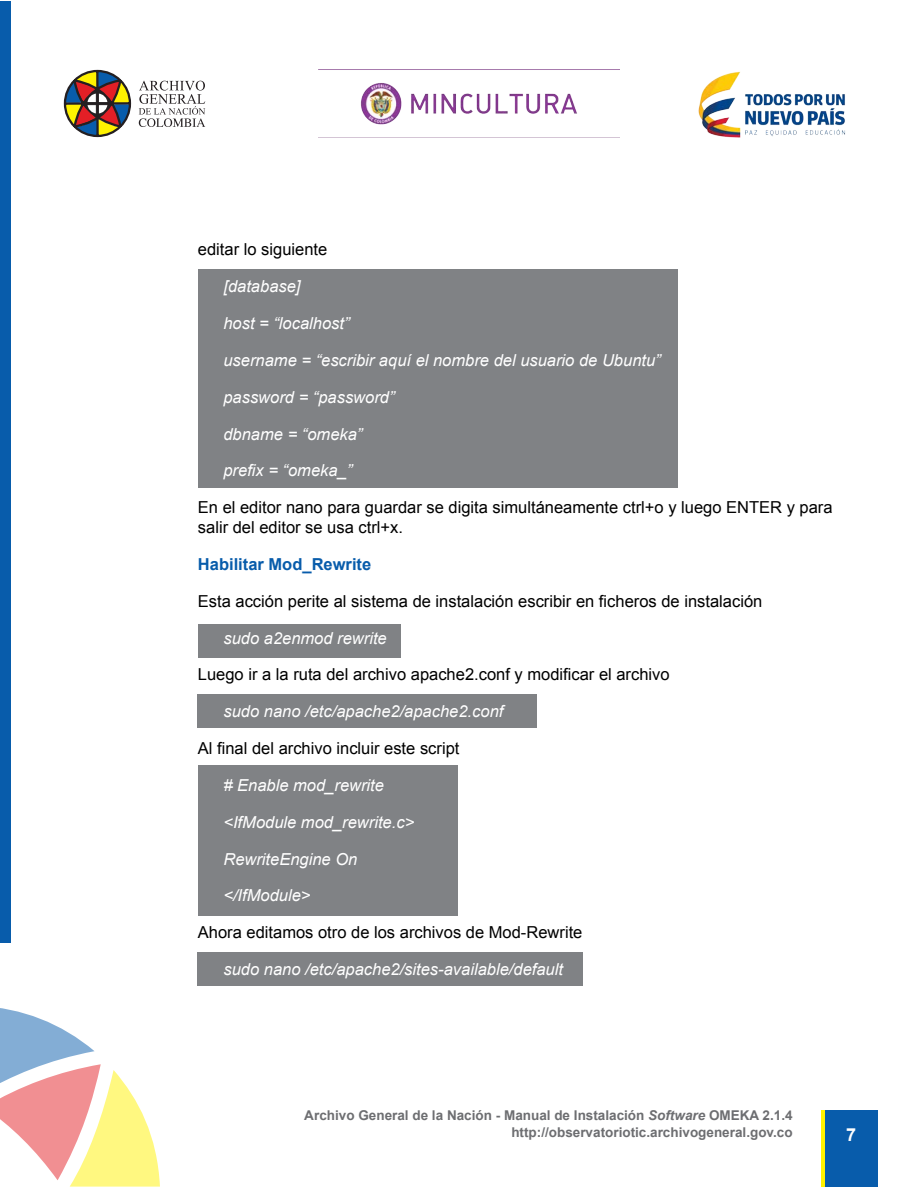
<style>
.page{position:relative;width:915px;height:1187px;background:#fff}
.page>*{position:absolute;margin:0;border:0;box-sizing:border-box;transform-origin:0 0}
.t1{font:700 18px "Arial";color:#fff}
.t2{font:16.5px/19.8px "Arial";color:#000}
.t3{font:italic 16.5px "Arial";color:#fff}
.t4{font:700 16.5px "Arial";color:#085cab}
.t5{font:700 13.5px "Arial";color:#6d6e71}
.s1{font-style:italic}
</style>
<div class="page">
<svg style="left:63px;top:69px;width:69px;height:69px"></svg>
<svg style="left:87px;top:93px;width:20px;height:21px"></svg>
<hr style="left:96px;top:91px;width:2px;height:25px;background:#241f21">
<div style="left:85px;top:102px;width:25px;height:3px;background:#241f21;border:1px solid #241f21"></div>
<svg style="left:139px;top:81px;width:66px;height:46px"></svg>
<img style="left:698px;top:71px;width:147px;height:67px">
<img style="left:360px;top:83px;width:217px;height:42px">
<div style="left:821px;top:1110px;width:14px;height:76px;background:#fff200"></div>
<div style="left:824px;top:1110px;width:52px;height:76px;background:#085cab"></div>
<svg style="left:0;top:1008px;width:160px;height:178px"></svg>
<div style="left:0;top:1px;width:11px;height:942px;background:#085cab"></div>
<div style="left:198px;top:624px;width:202px;height:33px;background:#808285"></div>
<div style="left:198px;top:694px;width:338px;height:34px;background:#808285"></div>
<div style="left:198px;top:952px;width:385px;height:34px;background:#808285"></div>
<div style="left:198px;top:765px;width:259px;height:150px;background:#808285"></div>
<div style="left:198px;top:269px;width:479px;height:219px;background:#808285"></div>
<p class="t2" style="left:198px;top:240px;width:131px">editar lo siguiente</p>
<p class="t3" style="left:223px;top:277px;width:79px">[database]</p>
<p class="t3" style="left:223px;top:314px;width:128px">host = “localhost”</p>
<p class="t3" style="left:223px;top:351px;width:438px">username = “escribir aquí el nombre del usuario de Ubuntu”</p>
<p class="t3" style="left:223px;top:388px;width:173px">password = “password”</p>
<p class="t3" style="left:223px;top:424px;width:140px">dbname = “omeka”</p>
<p class="t3" style="left:223px;top:461px;width:130px">prefix = “omeka_”</p>
<p class="t2" style="left:198px;top:497px;width:636px">En el editor nano para guardar se digita simultáneamente ctrl+o y luego ENTER y para salir del editor se usa ctrl+x.</p>
<p class="t4" style="left:198px;top:555px;width:175px">Habilitar Mod_Rewrite</p>
<p class="t2" style="left:198px;top:591px;width:565px">Esta acción perite al sistema de instalación escribir en ficheros de instalación</p>
<p class="t3" style="left:223px;top:628px;width:165px">sudo a2enmod rewrite</p>
<p class="t2" style="left:198px;top:664px;width:473px">Luego ir a la ruta del archivo apache2.conf y modificar el archivo</p>
<p class="t3" style="left:223px;top:702px;width:281px">sudo nano /etc/apache2/apache2.conf</p>
<p class="t2" style="left:198px;top:738px;width:263px">Al final del archivo incluir este script</p>
<p class="t3" style="left:223px;top:776px;width:162px"># Enable mod_rewrite</p>
<p class="t3" style="left:223px;top:812px;width:192px">&lt;IfModule mod_rewrite.c&gt;</p>
<p class="t3" style="left:223px;top:849px;width:135px">RewriteEngine On</p>
<p class="t3" style="left:223px;top:886px;width:89px">&lt;/IfModule&gt;</p>
<p class="t2" style="left:198px;top:922px;width:386px">Ahora editamos otro de los archivos de Mod-Rewrite</p>
<p class="t3" style="left:223px;top:960px;width:341px">sudo nano /etc/apache2/sites-available/default</p>
<p class="t5" style="left:304px;top:1107px;width:489px">Archivo General de la Nación - Manual de Instalación <span class="s1">Software</span> OMEKA 2.1.4</p>
<p class="t5" style="left:511px;top:1125px;width:283px">http://observatoriotic.archivogeneral.gov.co</p>
<p class="t1" style="left:845px;top:1124px;width:12px">7</p>
</div>
